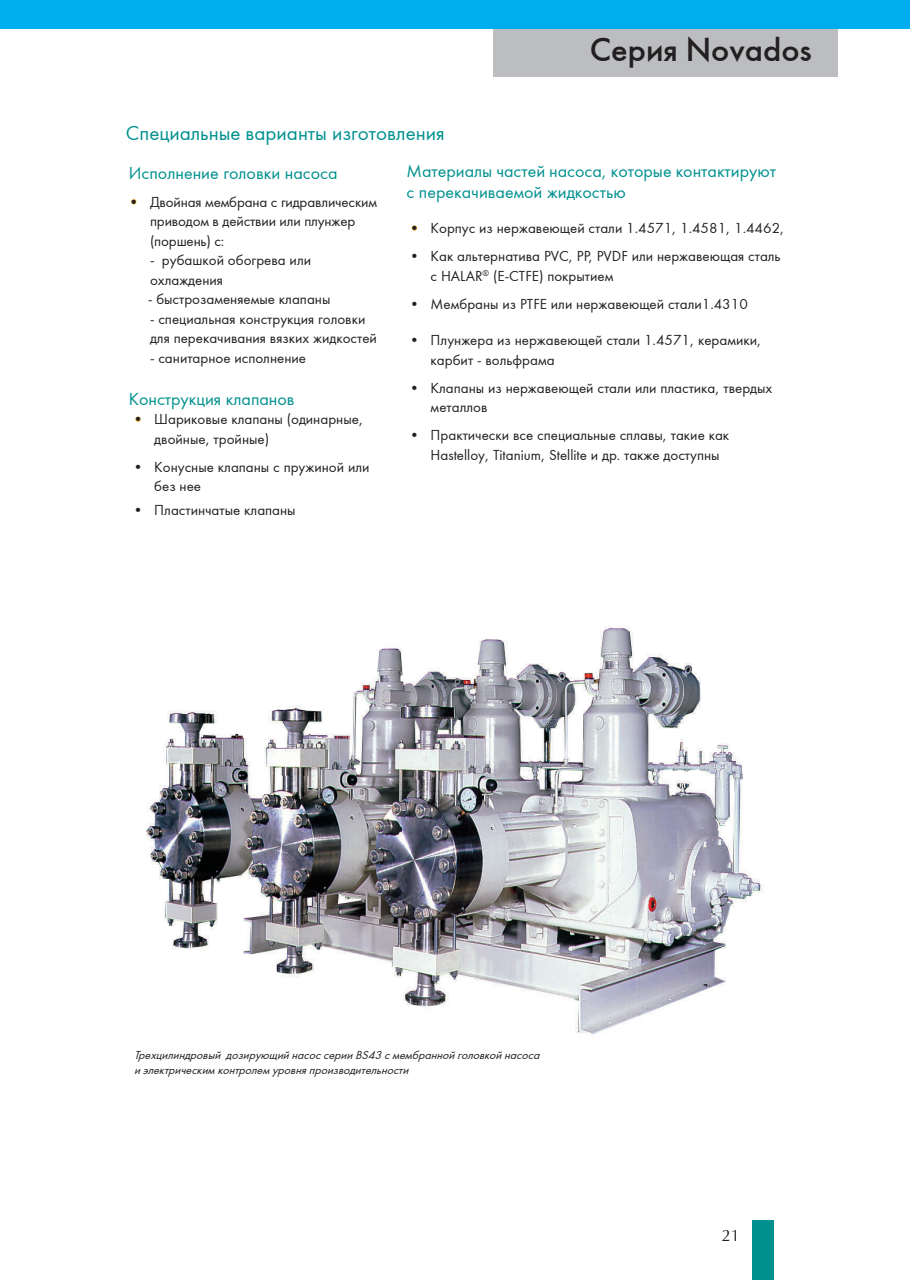
<style>
.page{position:relative;width:910px;height:1280px;background:#fff}
.page>*{position:absolute;margin:0;border:0;box-sizing:border-box;transform-origin:0 0}
.t1{font:33px "Futuris C";color:#231f20}
.t2{font:21px "Futura Book C";color:#00918e}
.t3{font:18px/21px "Futura Book C";color:#00918e}
.t4{font:16.5px "Ottawa Plain";color:#231f20}
.t5{font:15px/19.5px "Futura Book C";color:#231f20}
.t6{font:italic 12px/15px "Futura Book C";color:#231f20}
</style>
<div class="page">
<svg style="left:131px;top:199px;width:6px;height:6px"></svg>
<svg style="left:135px;top:416px;width:6px;height:6px"></svg>
<img style="left:146px;top:626px;width:618px;height:408px">
<div style="left:134px;top:1024px;width:413px;height:51px;background:#fff"></div>
<svg style="left:412px;top:225px;width:5px;height:6px"></svg>
<div style="left:753px;top:1220px;width:21px;height:60px;background:#00918e"></div>
<div style="left:493px;top:21px;width:345px;height:56px;background:#bcbdc0"></div>
<div style="left:0;top:0;width:910px;height:28px;background:#00aeef"></div>
<h2 class="t2" style="left:126px;top:121px;width:320px">Специальные варианты изготовления</h2>
<h1 class="t1" style="left:590px;top:30px;width:224px">Серия Novados</h1>
<p class="t3" style="left:129px;top:163px;width:210px">Исполнение головки насоса</p>
<p class="t5" style="left:150px;top:192px;width:229px;text-indent:-21px">• Двойная мембрана с гидравлическим приводом в действии или плунжер (поршень) с:</p>
<p class="t5" style="left:150px;top:251px;width:163px">- рубашкой обогрева или охлаждения</p>
<p class="t5" style="left:148px;top:290px;width:184px">- быстрозаменяемые клапаны</p>
<p class="t5" style="left:150px;top:309px;width:228px">- специальная конструкция головки для перекачивания вязких жидкостей</p>
<p class="t5" style="left:150px;top:348px;width:158px">- санитарное исполнение</p>
<p class="t3" style="left:129px;top:389px;width:165px">Конструкция клапанов</p>
<p class="t5" style="left:154px;top:410px;width:210px;text-indent:-21px">• Шариковые клапаны (одинарные, двойные, тройные)</p>
<p class="t5" style="left:154px;top:457px;width:217px;text-indent:-21px">• Конусные клапаны с пружиной или без нее</p>
<p class="t5" style="left:133px;top:501px;width:164px">• Пластинчатые клапаны</p>
<p class="t3" style="left:406px;top:161px;width:371px">Материалы частей насоса, которые контактируют с перекачиваемой жидкостью</p>
<p class="t5" style="left:409px;top:219px;width:376px">• Корпус из нержавеющей стали 1.4571, 1.4581, 1.4462,</p>
<p class="t5" style="left:431px;top:247px;width:351px;text-indent:-21px">• Как альтернатива PVC, PP, PVDF или нержавеющая сталь с HALAR<sup>®</sup> (E-CTFE) покрытием</p>
<p class="t5" style="left:409px;top:294px;width:340px">• Мембраны из PTFE или нержавеющей стали1.4310</p>
<p class="t5" style="left:431px;top:331px;width:332px;text-indent:-21px">• Плунжера из нержавеющей стали 1.4571, керамики, карбит - вольфрама</p>
<p class="t5" style="left:431px;top:378px;width:343px;text-indent:-21px">• Клапаны из нержавеющей стали или пластика, твердых металлов</p>
<p class="t5" style="left:431px;top:426px;width:300px;text-indent:-21px">• Практически все специальные сплавы, такие как<br>Hastelloy, Titanium, Stellite и др. также доступны</p>
<p class="t6" style="left:134px;top:1047px;width:410px">Трехцилиндров ый дозирующийнасоссерииBS43 смембраннойголов койнасоса иэлектрическим контролем уров няпроизводительности</p>
<p class="t4" style="left:721px;top:1225px;width:20px">21</p>
</div>
